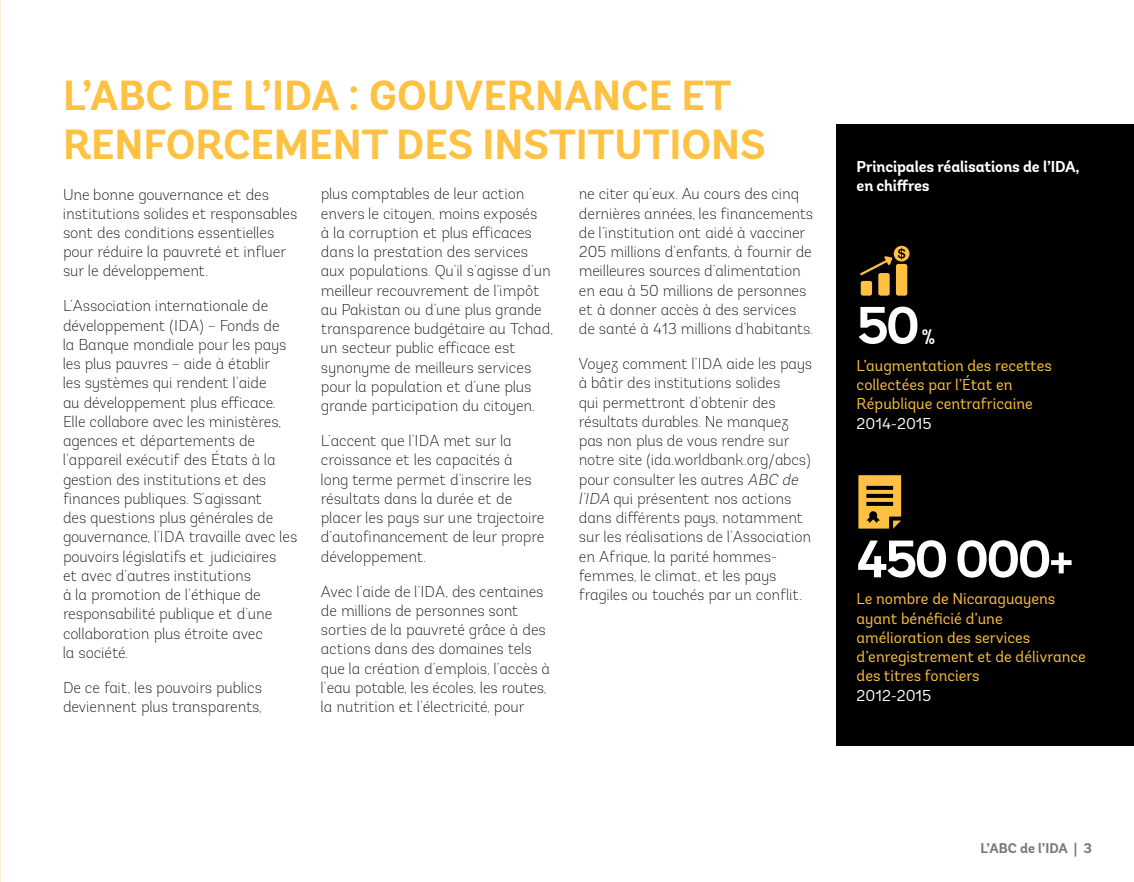
<style>
.page{position:relative;width:1134px;height:882px;background:#fff}
.page>*{position:absolute;margin:0;border:0;box-sizing:border-box;transform-origin:0 0}
.t1{font:700 52.5px "Andes";letter-spacing:-.055em;color:#fff}
.t2{font:700 42px "Andes";color:#fec141}
.t3{font:700 21px "Andes";color:#fff}
.t4{font:200 15.75px/19.2px "Andes";letter-spacing:-.005em;color:#000}
.t5{font:15.75px/19.2px "Andes";color:#fec141}
.t6{font:700 15.75px/18.9px "Andes";letter-spacing:-.01em;color:#fff}
.t7{font:15.75px "Andes";color:#fff}
.t8{font:700 14px "Andes";color:#77787b}
.s1{font-style:italic}
</style>
<div class="page">
<div style="left:837px;top:125px;width:297px;height:621px;background:#000"></div>
<div style="left:861px;top:281px;width:11px;height:15px;background:#fec141;border-radius:2px"></div>
<div style="left:878px;top:273px;width:12px;height:23px;background:#fec141;border-radius:2px"></div>
<div style="left:896px;top:264px;width:11px;height:32px;background:#fec141;border-radius:2px"></div>
<svg style="left:860px;top:246px;width:50px;height:29px"></svg>
<svg style="left:858px;top:475px;width:43px;height:54px"></svg>
<h2 class="t2" style="left:63px;top:70px;width:473px">L’ABC DE L’IDA : GOUVERNANC</h2>
<h2 class="t2" style="left:649px;top:70px;width:76px">E ET</h2>
<h2 class="t2" style="left:63px;top:119px;width:442px">RENFORCEMENT DES INSTITUTI</h2>
<h2 class="t2" style="left:681px;top:119px;width:56px">ONS</h2>
<p class="t4" style="left:63px;top:185px;width:236px">Une bonne gouvernance et des institutions solides et responsables sont des conditions essentielles pour réduire la pauvreté et influer sur le développement.</p>
<p class="t4" style="left:63px;top:297px;width:236px">L’Association internationale de développement (IDA) – Fonds de<br>la Banque mondiale pour les pays les plus pauvres – aide à établir<br>les systèmes qui rendent l’aide<br>au développement plus efficace.<br>Elle collabore avec les ministères, agences et départements de l’appareil exécutif des États à la gestion des institutions et des finances publiques. S’agissant<br>des questions plus générales de gouvernance, l’IDA travaille avec les pouvoirs législatifs et judiciaires<br>et avec d’autres institutions<br>à la promotion de l’éthique de responsabilité publique et d’une collaboration plus étroite avec<br>la société.</p>
<p class="t4" style="left:63px;top:678px;width:200px">De ce fait, les pouvoirs publics deviennent plus transparents,</p>
<p class="t4" style="left:579px;top:184px;width:236px">ne citer qu’eux. Au cours des cinq dernières années, les financements de l’institution ont aidé à vacciner 205 millions d’enfants, à fournir de meilleures sources d’alimentation en eau à 50 millions de personnes et à donner accès à des services de santé à 413 millions d’habitants.</p>
<p class="t4" style="left:579px;top:354px;width:235px">Voyez comment l’IDA aide les pays à bâtir des institutions solides<br>qui permettront d’obtenir des résultats durables. Ne manquez pas non plus de vous rendre sur notre site (ida.worldbank.org/abcs) pour consulter les autres <span class="s1">ABC de l’IDA</span> qui présentent nos actions dans différents pays, notamment sur les réalisations de l’Association en Afrique, la parité hommes&shy;femmes, le climat, et les pays fragiles ou touchés par un conflit.</p>
<p class="t4" style="left:321px;top:185px;width:234px">plus comptables de leur action envers le citoyen, moins exposés<br>à la corruption et plus efficaces dans la prestation des services aux populations. Qu’il s’agisse d’un meilleur recouvrement de l’impôt au Pakistan ou d’une plus grande transparence budgétaire au Tchad, un secteur public efficace est synonyme de meilleurs services pour la population et d’une plus grande participation du citoyen.</p>
<p class="t4" style="left:321px;top:431px;width:225px">L’accent que l’IDA met sur la croissance et les capacités à<br>long terme permet d’inscrire les résultats dans la durée et de placer les pays sur une trajectoire d’autofinancement de leur propre développement.</p>
<p class="t4" style="left:321px;top:582px;width:231px">Avec l’aide de l’IDA, des centaines de millions de personnes sont sorties de la pauvreté grâce à des actions dans des domaines tels que la création d’emplois, l’accès à l’eau potable, les écoles, les routes, la nutrition et l’électricité, pour</p>
<p class="t6" style="left:857px;top:157px;width:225px">PRINCIPALES RÉALISATIONS DE L’IDA,<br>EN CHIFFRES</p>
<h1 class="t1" style="left:857px;top:293px;width:65px">50</h1>
<h3 class="t3" style="left:922px;top:323px;width:15px">%</h3>
<p class="t5" style="left:857px;top:356px;width:197px">L’augmentation des recettes collectées par l’État en<br>République centrafricaine</p>
<p class="t7" style="left:857px;top:414px;width:76px">2014-2015</p>
<h1 class="t1" style="left:857px;top:526px;width:219px">450 000+</h1>
<p class="t5" style="left:857px;top:589px;width:231px">Le nombre de Nicaraguayens ayant bénéficié d’une amélioration des services d’enregistrement et de délivrance des titres fonciers</p>
<p class="t7" style="left:857px;top:686px;width:76px">2012-2015</p>
<p class="t8" style="left:980px;top:840px;width:113px">L’ABC DE L’IDA | 3</p>
</div>
